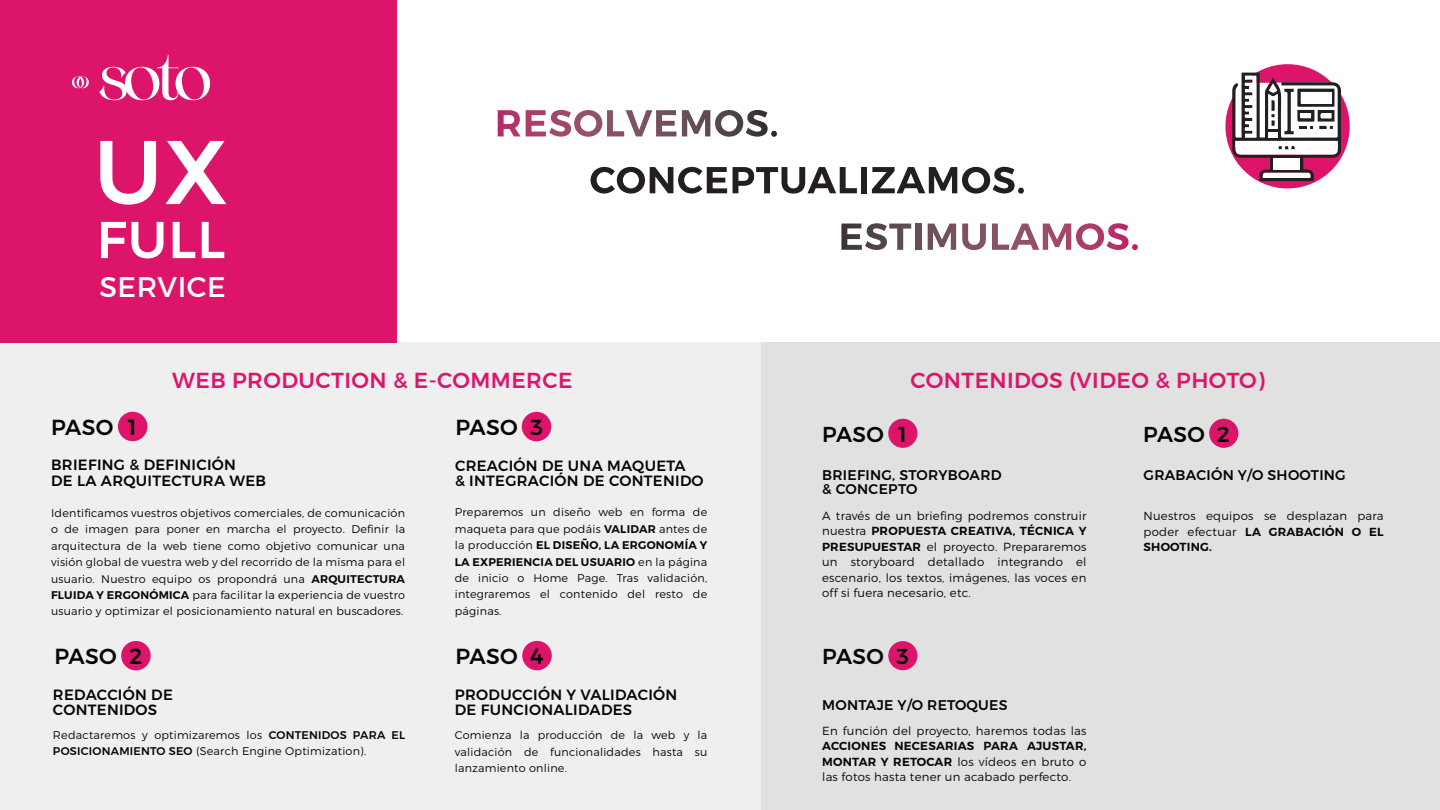
<style>
.page{position:relative;width:1440px;height:810px;background:#fff}
.page>*{position:absolute;margin:0;border:0;box-sizing:border-box;transform-origin:0 0}
.t1{font:500 90.22px "Montserrat";color:#fff}
.t2{font:500 51.75px "Montserrat";color:#fff}
.t3{font:28.35px "Montserrat";letter-spacing:.02em;color:#fff}
.t4{font:500 21.83px "Montserrat";letter-spacing:.015em;color:#050504}
.t5{font:500 21.75px "Montserrat";letter-spacing:.02em;color:#dc156a}
.t6{font:500 21.52px "Montserrat";letter-spacing:.015em;color:#050504}
.t7{font:500 14.92px/15.2px "Montserrat";letter-spacing:.02em;color:#050504}
.t8{font:500 14.02px/14.4px "Montserrat";letter-spacing:.02em;color:#050504}
.t9{font:300 11.7px/15.5px "Montserrat";letter-spacing:.02em;color:#050504;text-align:justify}
.t10{font:300 11.18px/16.4px "Montserrat";letter-spacing:.02em;color:#050504;text-align:justify}
.s1{font-weight:600}
.s2{font-weight:500}
</style>
<div class="page">
<div style="left:1225px;top:64px;width:125px;height:124px;background:#dc156a;border-radius:50%"></div>
<div style="left:0;top:0;width:396px;height:342px;background:#dc156a"></div>
<svg style="left:99px;top:55px;width:111px;height:45px"></svg>
<svg style="left:72px;top:76px;width:17px;height:12px"></svg>
<div style="left:0;top:342px;width:1440px;height:468px;background:#efefef"></div>
<div style="left:762px;top:342px;width:678px;height:468px;background:#e0e1e0"></div>
<div style="left:118px;top:412px;width:29px;height:29px;background:#dc156a;border-radius:50%"></div>
<div style="left:121px;top:641px;width:30px;height:29px;background:#dc156a;border-radius:50%"></div>
<div style="left:522px;top:412px;width:29px;height:29px;background:#dc156a;border-radius:50%"></div>
<div style="left:522px;top:641px;width:30px;height:29px;background:#dc156a;border-radius:50%"></div>
<div style="left:888px;top:419px;width:29px;height:29px;background:#dc156a;border-radius:50%"></div>
<div style="left:1209px;top:419px;width:29px;height:29px;background:#dc156a;border-radius:50%"></div>
<div style="left:888px;top:641px;width:29px;height:29px;background:#dc156a;border-radius:50%"></div>
<svg style="left:498px;top:110px;width:178px;height:27px"></svg>
<svg style="left:682px;top:110px;width:95px;height:27px"></svg>
<svg style="left:591px;top:167px;width:136px;height:27px"></svg>
<svg style="left:733px;top:167px;width:124px;height:27px"></svg>
<div style="left:861px;top:167px;width:6px;height:26px;background:#231f20"></div>
<svg style="left:872px;top:167px;width:152px;height:27px"></svg>
<svg style="left:841px;top:223px;width:70px;height:27px"></svg>
<div style="left:915px;top:224px;width:6px;height:26px;background:#654f56"></div>
<svg style="left:928px;top:224px;width:28px;height:26px"></svg>
<svg style="left:962px;top:224px;width:24px;height:26px"></svg>
<svg style="left:992px;top:223px;width:146px;height:27px"></svg>
<svg style="left:1232px;top:73px;width:109px;height:108px"></svg>
<h1 class="t1" style="left:94px;top:116px;width:136px">UX</h1>
<h2 class="t2" style="left:97px;top:208px;width:130px">FULL</h2>
<h3 class="t3" style="left:99px;top:270px;width:128px">SERVICE</h3>
<h3 class="t4" style="left:51px;top:414px;width:90px">PASO 1</h3>
<h3 class="t5" style="left:172px;top:366px;width:402px">WEB PRODUCTION &amp; E-COMMERCE</h3>
<h3 class="t5" style="left:911px;top:366px;width:355px">CONTENIDOS (VIDEO &amp; PHOTO)</h3>
<h3 class="t4" style="left:455px;top:414px;width:90px">PASO 3</h3>
<h3 class="t6" style="left:822px;top:421px;width:89px">PASO 1</h3>
<h3 class="t6" style="left:1143px;top:421px;width:89px">PASO 2</h3>
<h3 class="t7" style="left:51px;top:458px;width:216px">BRIEFING &amp; DEFINICIÓN<br>DE LA ARQUITECTURA WEB</h3>
<h3 class="t7" style="left:455px;top:458px;width:250px">CREACIÓN DE UNA MAQUETA<br>&amp; INTEGRACIÓN DE CONTENIDO</h3>
<p class="t8" style="left:822px;top:468px;width:181px">BRIEFING, STORYBOARD &amp; CONCEPTO</p>
<p class="t8" style="left:1144px;top:468px;width:204px">GRABACIÓN Y/O SHOOTING</p>
<p class="t10" style="left:51px;top:505px;width:356px">Identificamos vuestros objetivos comerciales, de comunicación o de imagen para poner en marcha el proyecto. Definir la arquitectura de la web tiene como objetivo comunicar una visión global de vuestra web y del recorrido de la misma para el usuario. Nuestro equipo os propondrá una <span class="s1">ARQUITECTURA FLUIDA Y ERGONÓMICA</span> para facilitar la experiencia de vuestro usuario y optimizar el posicionamiento natural en buscadores.</p>
<p class="t10" style="left:455px;top:504px;width:254px">Preparemos un diseño web en forma de maqueta para que podáis <span class="s1">VALIDAR</span> antes de la producción <span class="s1">EL DISEÑO, LA ERGONOMÍA Y LA EXPERIENCIA DEL USUARIO</span> en la página de inicio o Home Page. Tras validación, integraremos el contenido del resto de páginas.</p>
<p class="t9" style="left:822px;top:508px;width:266px">A través de un briefing podremos construir nuestra <span class="s1">PROPUESTA CREATIVA, TÉCNICA Y PRESUPUESTAR</span> el proyecto. Prepararemos un storyboard detallado integrando el escenario, los textos, imágenes, las voces en off si fuera necesario, etc.</p>
<p class="t9" style="left:1144px;top:508px;width:242px">Nuestros equipos se desplazan para poder efectuar <span class="s1">LA GRABACIÓN O EL SHOOTING.</span></p>
<h3 class="t4" style="left:54px;top:643px;width:90px">PASO 2</h3>
<h3 class="t4" style="left:455px;top:643px;width:90px">PASO 4</h3>
<h3 class="t6" style="left:822px;top:643px;width:89px">PASO 3</h3>
<h3 class="t7" style="left:53px;top:687px;width:121px">REDACCIÓN DE<br>CONTENIDOS</h3>
<h3 class="t7" style="left:455px;top:687px;width:224px">PRODUCCIÓN Y VALIDACIÓN<br>DE FUNCIONALIDADES</h3>
<p class="t8" style="left:822px;top:697px;width:187px">MONTAJE Y/O RETOQUES</p>
<p class="t10" style="left:53px;top:726px;width:354px">Redactaremos y optimizaremos los <span class="s2">CONTENIDOS PARA EL<br>POSICIONAMIENTO SEO</span> (Search Engine Optimization).</p>
<p class="t10" style="left:455px;top:727px;width:254px">Comienza la producción de la web y la validación de funcionalidades hasta su lanzamiento online.</p>
<p class="t9" style="left:822px;top:723px;width:266px">En función del proyecto, haremos todas las</p>
<p class="t9" style="left:822px;top:738px;width:266px"><span class="s1">ACCIONES NECESARIAS PARA AJUSTAR, MONTAR Y RETOCAR</span> los vídeos en bruto o las fotos hasta tener un acabado perfecto.</p>
</div>
